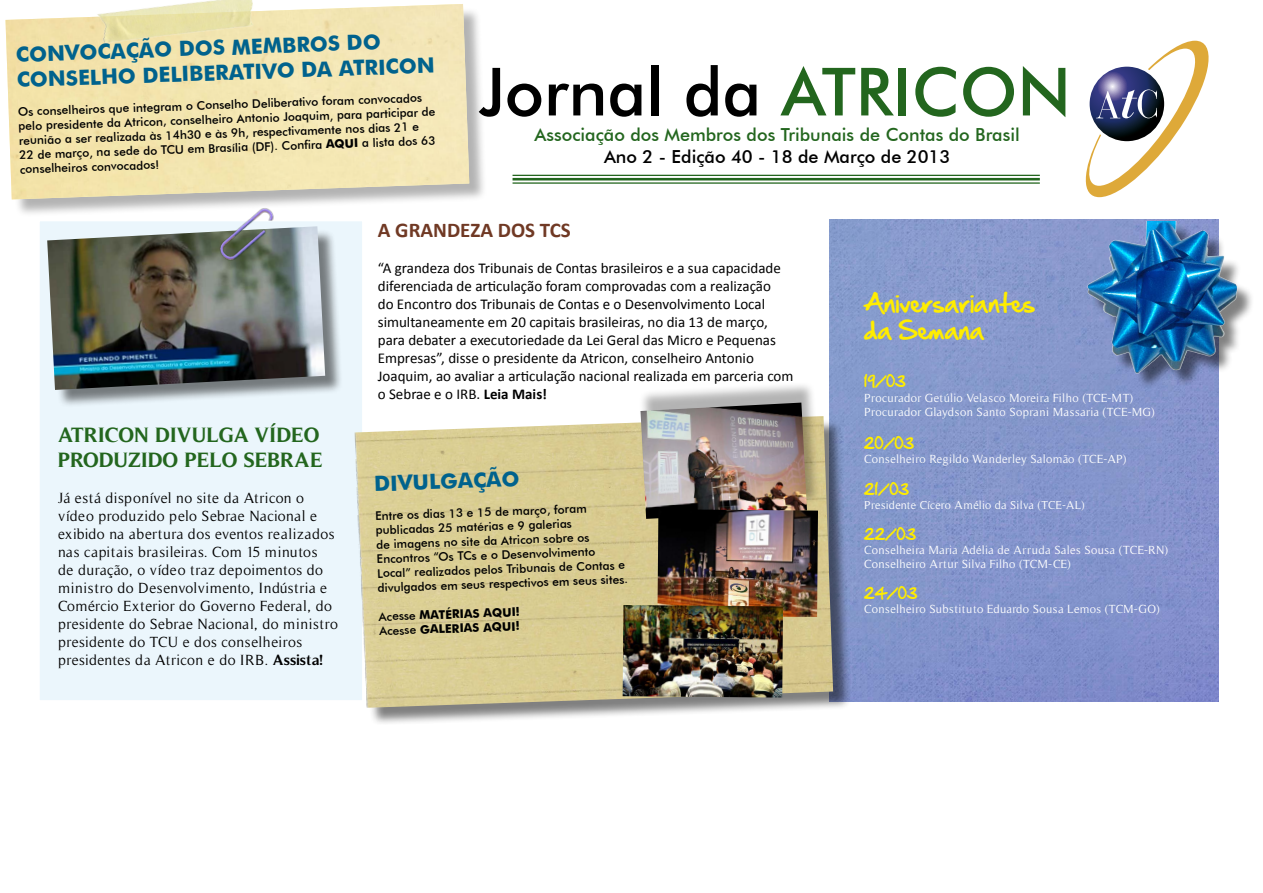
<style>
.page{position:relative;width:1263px;height:893px;background:#fff}
.page>*{position:absolute;margin:0;border:0;box-sizing:border-box;transform-origin:0 0}
.t1{font:500 66.6px "Futura BT";color:#000}
.t2{font:22.5px/27px "Hand Of Sean";color:#ffed00}
.t3{font:700 21px/25.2px "Futura BT";color:#00628d}
.t4{font:700 21px/25.2px "Timeless";color:#23661e}
.t5{font:700 21px "Calibri";color:#703924}
.t6{font:500 18px "Futura BT";color:#23661e}
.t7{font:500 18px "Futura BT";color:#000}
.t8{font:15px/18px "Calibri";color:#000}
.t9{font:15px/18px "Timeless";letter-spacing:.03em;color:#000}
.t10{font:13.5px "Hand Of Sean";color:#ffed00}
.t11{font:500 12px/14.4px "Futura BT";color:#000}
.t12{font:12px/14.4px "Timeless";letter-spacing:.03em;color:#fff}
.t13{font:700 12px/14.4px "Futura BT";color:#000}
.t14{font:11.7px "Timeless";letter-spacing:.025em;color:#fff}
.s1{font-weight:700}
.s2{color:#23661e}
.s3{font-weight:500}
</style>
<div class="page">
<img style="left:829px;top:220px;width:389px;height:482px">
<div style="left:8px;top:7px;width:480px;height:211px;background:#000;opacity:.3"></div>
<img style="left:5px;top:4px;width:464px;height:195px">
<div style="left:38px;top:220px;width:326px;height:482px;background:#ebf6fc;border:2px solid #fff"></div>
<div style="left:358px;top:419px;width:493px;height:307px;background:#000;opacity:.5"></div>
<img style="left:355px;top:416px;width:478px;height:292px">
<div style="left:1090px;top:223px;width:165px;height:168px;background:#000;opacity:.5"></div>
<img style="left:1077px;top:221px;width:177px;height:163px">
<img style="left:83px;top:0;width:189px;height:66px">
<hr style="left:512px;top:175px;width:528px;height:1px;background:#23661e">
<hr style="left:512px;top:178px;width:528px;height:2px;background:#23661e">
<hr style="left:512px;top:182px;width:528px;height:2px;background:#23661e">
<svg style="left:1086px;top:41px;width:123px;height:156px"></svg>
<div style="left:50px;top:229px;width:294px;height:179px;background:#000;opacity:.5"></div>
<img style="left:47px;top:226px;width:278px;height:164px">
<img style="left:201px;top:191px;width:88px;height:95px">
<div style="left:639px;top:381px;width:182px;height:132px;background:#000;opacity:.3"></div>
<img style="left:640px;top:403px;width:167px;height:116px">
<img style="left:657px;top:509px;width:161px;height:108px">
<img style="left:623px;top:605px;width:160px;height:93px">
<h3 class="t3" style="left:16px;top:42px;width:420px;rotate:-2deg">CONVOCAÇÃO DOS MEMBROS DO<br>CONSELHO DELIBERATIVO DA ATRICON</h3>
<p class="t11" style="left:18px;top:104px;width:419px;rotate:-2deg">Os conselheiros que integram o Conselho Deliberativo foram convocados pelo presidente da Atricon, conselheiro Antonio Joaquim, para participar de reunião a ser realizada às 14h30 e às 9h, respectivamente nos dias 21 e 22 de março, na sede do TCU em Brasília (DF). Confi ra <span class="s1">AQUI</span> a lista dos 63 conselheiros convocados!</p>
<h1 class="t1" style="left:479px;top:51px;width:594px">Jornal da <span class="s2">ATRICON</span></h1>
<h3 class="t6" style="left:534px;top:124px;width:487px">Associação dos Membros dos Tribunais de Contas do Brasil</h3>
<h3 class="t7" style="left:604px;top:145px;width:348px">Ano 2 - Edição 40 - 18 de Março de 2013</h3>
<h3 class="t4" style="left:58px;top:422px;width:266px">ATRICON DIVULGA VÍDEO<br>PRODUZIDO PELO SEBRAE</h3>
<p class="t9" style="left:58px;top:489px;width:282px">Já está disponível no site da Atricon o vídeo produzido pelo Sebrae Nacional e exibido na abertura dos eventos realizados nas capitais brasileiras. Com 15 minutos<br>de duração, o vídeo traz depoimentos do ministro do Desenvolvimento, Indústria e Comércio Exterior do Governo Federal, do presidente do Sebrae Nacional, do ministro presidente do TCU e dos conselheiros presidentes da Atricon e do IRB. <span class="s1">Assista!</span></p>
<h3 class="t5" style="left:378px;top:216px;width:195px">A GRANDEZA DOS TCS</h3>
<p class="t8" style="left:378px;top:259px;width:417px">“A grandeza dos Tribunais de Contas brasileiros e a sua capacidade diferenciada de articulação foram comprovadas com a realização<br>do Encontro dos Tribunais de Contas e o Desenvolvimento Local simultaneamente em 20 capitais brasileiras, no dia 13 de março, para debater a executoriedade da Lei Geral das Micro e Pequenas Empresas”, disse o presidente da Atricon, conselheiro Antonio Joaquim, ao avaliar a articulação nacional realizada em parceria com o Sebrae e o IRB. <span class="s1">Leia Mais!</span></p>
<h3 class="t3" style="left:374px;top:471px;width:147px;rotate:-2deg">DIVULGAÇÃO</h3>
<p class="t11" style="left:375px;top:508px;width:252px;rotate:-2deg">Entre os dias 13 e 15 de março, foram publicadas 25 matérias e 9 galerias<br>de imagens no site da Atricon sobre os Encontros “Os TCs e o Desenvolvimento Local” realizados pelos Tribunais de Contas e divulgados em seus respectivos em seus sites.</p>
<p class="t13" style="left:379px;top:609px;width:143px;rotate:-2deg"><span class="s3">Acesse</span> MATÉRIAS AQUI!<br><span class="s3">Acesse</span> GALERIAS AQUI!</p>
<h2 class="t2" style="left:864px;top:290px;width:172px">Aniversariantes da Semana</h2>
<p class="t10" style="left:864px;top:370px;width:43px">19/03</p>
<p class="t12" style="left:864px;top:391px;width:292px">Procurador Getúlio Velasco Moreira Filho (TCE-MT)<br>Procurador Glaydson Santo Soprani Massaria (TCE-MG)</p>
<p class="t10" style="left:864px;top:431px;width:51px">20/03</p>
<p class="t12" style="left:864px;top:452px;width:264px">Conselheiro Regildo Wanderley Salomão (TCE-AP)</p>
<p class="t10" style="left:864px;top:478px;width:46px">21/03</p>
<p class="t14" style="left:864px;top:499px;width:222px">Presidente Cícero Amélio da Silva (TCE-AL)</p>
<p class="t10" style="left:864px;top:522px;width:53px">22/03</p>
<p class="t12" style="left:864px;top:543px;width:305px">Conselheira Maria Adélia de Arruda Sales Sousa (TCE-RN)<br>Conselheiro Artur Silva Filho (TCM-CE)</p>
<p class="t10" style="left:864px;top:582px;width:54px">24/03</p>
<p class="t12" style="left:864px;top:602px;width:297px">Conselheiro Substituto Eduardo Sousa Lemos (TCM-GO)</p>
</div>
